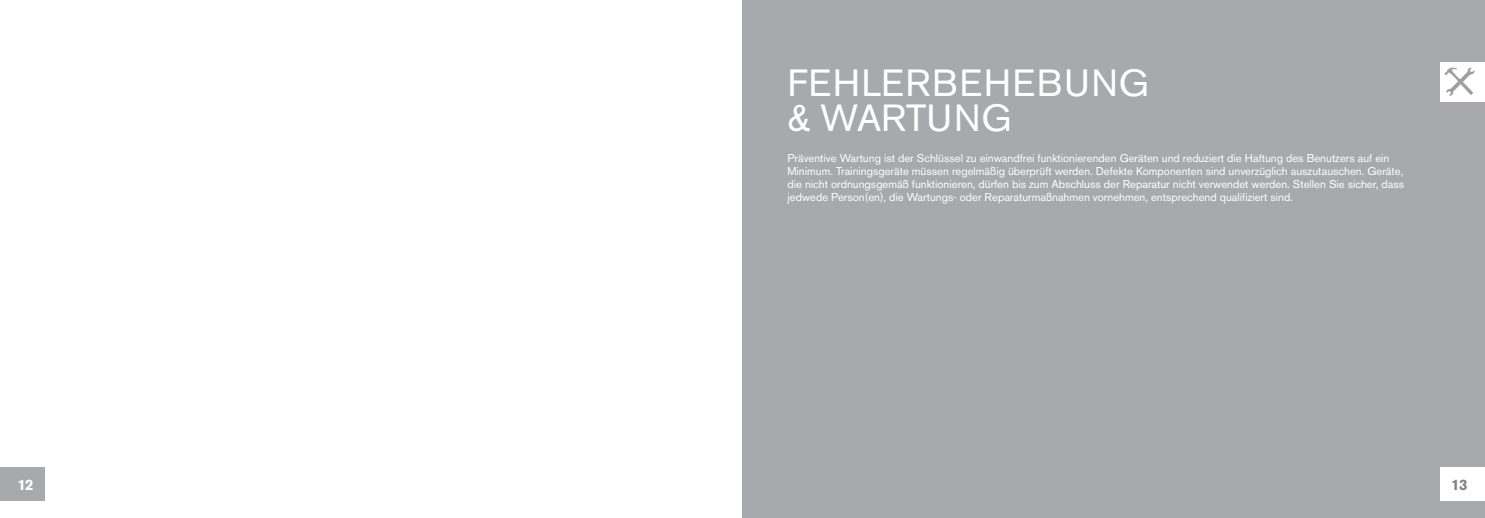
<style>
.page{position:relative;width:1485px;height:518px;background:#fff}
.page>*{position:absolute;margin:0;border:0;box-sizing:border-box;transform-origin:0 0}
.t1{font:37.5px/35px "Akzidenz Grotesk BE";letter-spacing:.04em;color:#fff}
.t2{font:700 15px "Akzidenz Grotesk BE";color:#fff}
.t3{font:700 15px "Akzidenz Grotesk BE";color:#808285}
.t4{font:11.25px/13.1px "Akzidenz Grotesk BE";color:#fff}
</style>
<div class="page">
<div style="left:0;top:467px;width:45px;height:34px;background:#a7a9ac"></div>
<div style="left:742px;top:0;width:743px;height:518px;background:#a7a9ac"></div>
<div style="left:1440px;top:467px;width:45px;height:34px;background:#fff"></div>
<div style="left:1440px;top:62px;width:45px;height:39px;background:#fff"></div>
<svg style="left:1444px;top:67px;width:31px;height:29px"></svg>
<h1 class="t1" style="left:788px;top:65px;width:363px">FEH LERBEH EBUNG &amp; WARTUNG</h1>
<p class="t4" style="left:788px;top:151px;width:618px">Präventive Wartung ist der Schlüssel zu einwandfrei funktionierenden Geräten und reduziert die Haftung des Benutzers auf ein Minimum. Trainingsgeräte müssen regelmäßig überprüft werden. Defekte Komponenten sind unverzüglich auszutauschen. Geräte, die nicht ordnungsgemäß funktionieren, dürfen bis zum Abschluss der Reparatur nicht verwendet werden. Stellen Sie sicher, dass jedwede Person(en), die Wartungs- oder Reparaturmaßnahmen vornehmen, entsprechend qualifiziert sind.</p>
<h2 class="t2" style="left:17px;top:475px;width:18px">12</h2>
<h2 class="t3" style="left:1451px;top:475px;width:18px">13</h2>
</div>
